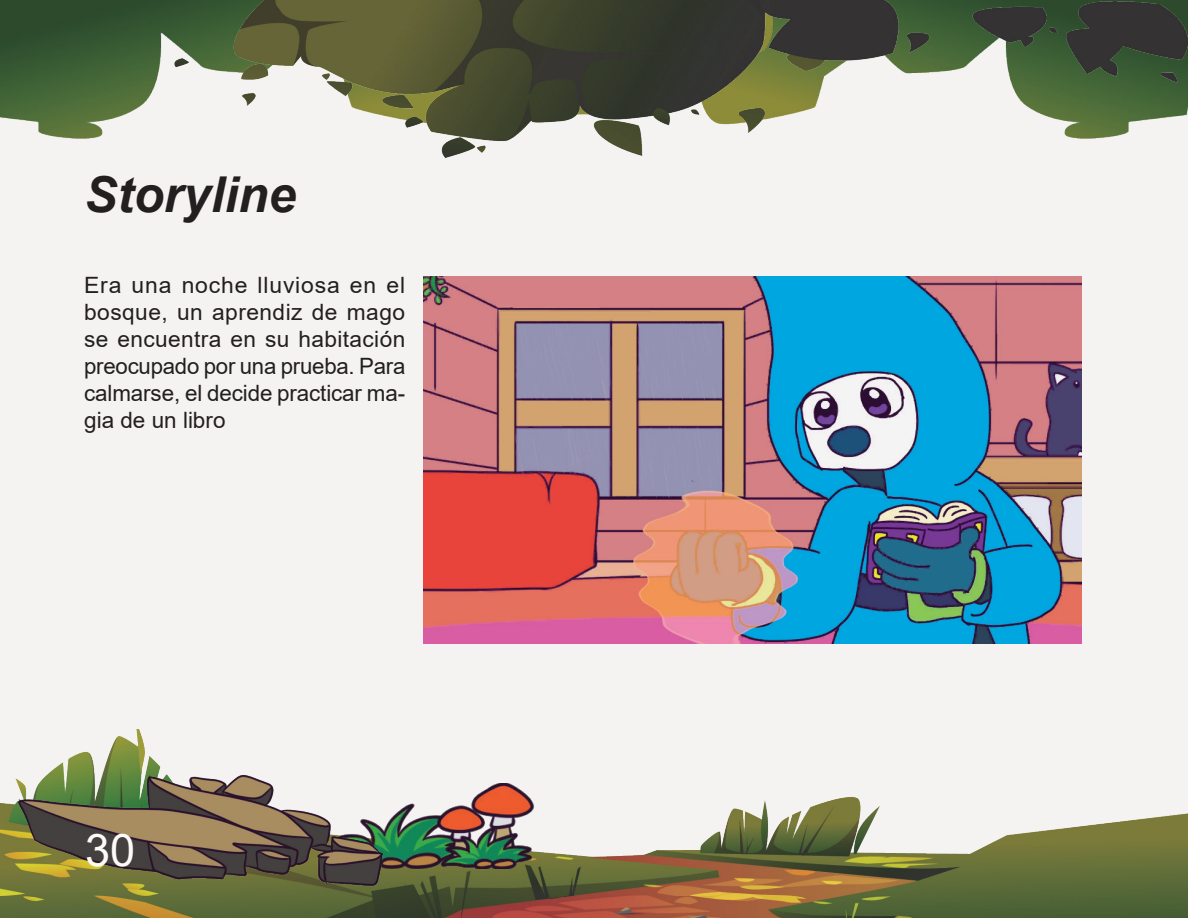
<style>
.page{position:relative;width:1188px;height:918px;background:#f4f3f2}
.page>*{position:absolute;margin:0;border:0;box-sizing:border-box;transform-origin:0 0}
.t1{font:italic 700 49.5px "Arial";color:#231f20}
.t2{font:45px "Arial";color:#fefaf8}
.t3{font:22.5px/27px "Arial";letter-spacing:-.005em;color:#231f20;text-align:justify}
</style>
<div class="page">
<img style="left:0;top:730px;width:1188px;height:188px">
<img style="left:0;top:0;width:1188px;height:157px">
<img style="left:391px;top:783px;width:144px;height:86px">
<img style="left:10px;top:775px;width:381px;height:115px">
<img style="left:423px;top:276px;width:659px;height:367px">
<h1 class="t1" style="left:84px;top:162px;width:213px">Storyline</h1>
<p class="t3" style="left:84px;top:271px;width:323px">Era una noche lluviosa en el bosque, un aprendiz de mago se encuentra en su habitación preocupado por una prueba. Para calmarse, el decide practicar ma&shy;gia de un libro</p>
<h2 class="t2" style="left:85px;top:819px;width:52px">30</h2>
</div>
